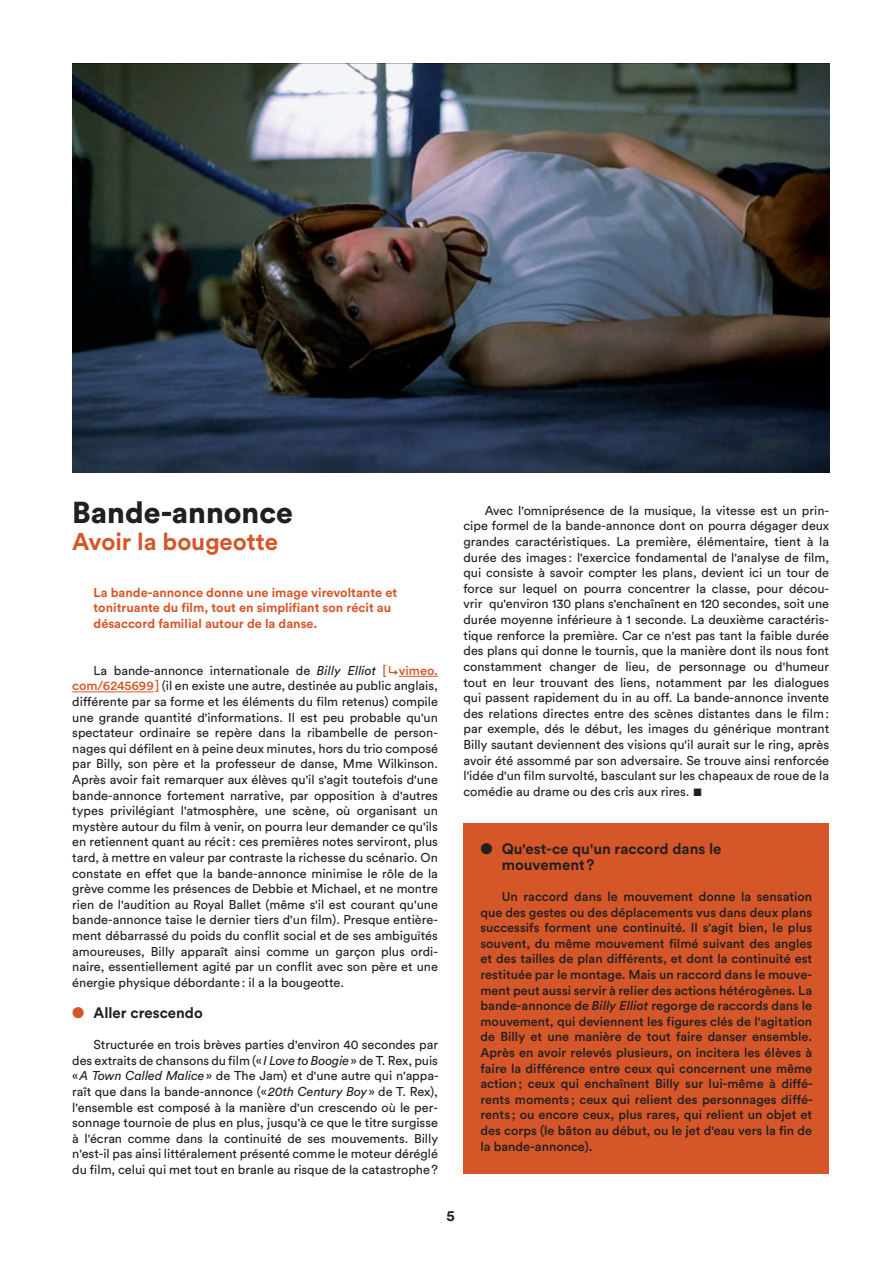
<style>
.page{position:relative;width:893px;height:1263px;background:#fff}
.page>*{position:absolute;margin:0;border:0;box-sizing:border-box;transform-origin:0 0}
.t1{font:900 30px "Circular Std";color:#231f20}
.t2{font:700 24px "Circular Std";color:#d55729}
.t3{font:700 15px/15.6px "Circular Std";color:#231f20}
.t4{font:12.75px/15.6px "Circular Std";color:#231f20;text-align:justify}
.t5{font:500 12.75px/15.6px "Circular Std";color:#231f20;text-align:justify}
.t6{font:700 12.75px/15.6px "Circular Std";color:#d55729}
.s1{font-style:italic}
.s2{font-weight:500;color:#d55729}
.s3{color:#d55729}
.s4{font-size:10.5px}
</style>
<div class="page">
<hr style="left:399px;top:676px;width:39px;height:1px;background:#d55729">
<hr style="left:72px;top:691px;width:82px;height:1px;background:#d55729">
<img style="left:72px;top:64px;width:757px;height:408px">
<div style="left:463px;top:823px;width:366px;height:351px;background:#d55729"></div>
<h1 class="t1" style="left:72px;top:495px;width:222px">Bande-annonce</h1>
<h2 class="t2" style="left:72px;top:529px;width:207px">Avoir la bougeotte</h2>
<p class="t6" style="left:94px;top:585px;width:305px">La bande-annonce donne une image virevoltante et tonitruante du film, tout en simplifiant son récit au désaccord familial autour de la danse.</p>
<p class="t4" style="left:72px;top:663px;width:367px;text-indent:21px">La bande-annonce internationale de <span class="s1">Billy Elliot</span> <span class="s2">[ ↳vimeo. com/6245699 ]</span> (il en existe une autre, destinée au public anglais, différente par sa forme et les éléments du film retenus) compile une grande quantité d'informations. Il est peu probable qu'un spectateur ordinaire se repère dans la ribambelle de person&shy;nages qui défilent en à peine deux minutes, hors du trio composé par Billy, son père et la professeur de danse, Mme Wilkinson.<br>Après avoir fait remarquer aux élèves qu'il s'agit toutefois d'une bande-annonce fortement narrative, par opposition à d'autres types privilégiant l'atmosphère, une scène, où organisant un mystère autour du film à venir, on pourra leur demander ce qu'ils en retiennent quant au récit : ces premières notes serviront, plus tard, à mettre en valeur par contraste la richesse du scénario. On constate en effet que la bande-annonce minimise le rôle de la grève comme les présences de Debbie et Michael, et ne montre rien de l'audition au Royal Ballet (même s'il est courant qu'une bande-annonce taise le dernier tiers d'un film). Presque entière&shy;ment débarrassé du poids du conflit social et de ses ambiguïtés amoureuses, Billy apparaît ainsi comme un garçon plus ordi&shy;naire, essentiellement agité par un conflit avec son père et une énergie physique débordante : il a la bougeotte.</p>
<p class="t3" style="left:72px;top:1005px;width:132px"><span class="s3">●</span> Aller crescendo</p>
<p class="t4" style="left:72px;top:1037px;width:368px;text-indent:21px">Structurée en trois brèves parties d'environ 40 secondes par des extraits de chansons du film (« <span class="s1">I Love to Boogie</span> » de T. Rex, puis « <span class="s1">A Town Called Malice</span> » de The Jam) et d'une autre qui n'appa&shy;raît que dans la bande-annonce (« <span class="s1">20th Century Boy</span> » de T. Rex), l'ensemble est composé à la manière d'un crescendo où le per&shy;sonnage tournoie de plus en plus, jusqu'à ce que le titre surgisse à l'écran comme dans la continuité de ses mouvements. Billy n'est-il pas ainsi littéralement présenté comme le moteur déréglé du film, celui qui met tout en branle au risque de la catastrophe ?</p>
<p class="t4" style="left:463px;top:503px;width:367px;text-indent:21px">Avec l'omniprésence de la musique, la vitesse est un prin&shy;cipe formel de la bande-annonce dont on pourra dégager deux grandes caractéristiques. La première, élémentaire, tient à la durée des images : l'exercice fondamental de l'analyse de film, qui consiste à savoir compter les plans, devient ici un tour de force sur lequel on pourra concentrer la classe, pour décou&shy;vrir qu'environ 130 plans s'enchaînent en 120 secondes, soit une durée moyenne inférieure à 1 seconde. La deuxième caractéris&shy;tique renforce la première. Car ce n'est pas tant la faible durée des plans qui donne le tournis, que la manière dont ils nous font constamment changer de lieu, de personnage ou d'humeur tout en leur trouvant des liens, notamment par les dialogues qui passent rapidement du in au off. La bande-annonce invente des relations directes entre des scènes distantes dans le film : par exemple, dés le début, les images du générique montrant Billy sautant deviennent des visions qu'il aurait sur le ring, après avoir été assommé par son adversaire. Se trouve ainsi renforcée l'idée d'un film survolté, basculant sur les chapeaux de roue de la comédie au drame ou des cris aux rires. <span class="s4">■</span></p>
<p class="t3" style="left:502px;top:841px;width:221px;text-indent:-21px">● Qu'est-ce qu'un raccord dans le mouvement ?</p>
<p class="t5" style="left:480px;top:889px;width:334px;text-indent:21px">Un raccord dans le mouvement donne la sensation que des gestes ou des déplacements vus dans deux plans successifs forment une continuité. Il s'agit bien, le plus souvent, du même mouvement filmé suivant des angles et des tailles de plan différents, et dont la continuité est restituée par le montage. Mais un raccord dans le mouve&shy;ment peut aussi servir à relier des actions hétérogènes. La bande-annonce de <span class="s1">Billy Elliot</span> regorge de raccords dans le mouvement, qui deviennent les figures clés de l'agitation de Billy et une manière de tout faire danser ensemble.<br>Après en avoir relevés plusieurs, on incitera les élèves à faire la différence entre ceux qui concernent une même action ; ceux qui enchaînent Billy sur lui-même à diffé&shy;rents moments ; ceux qui relient des personnages diffé&shy;rents ; ou encore ceux, plus rares, qui relient un objet et des corps (le bâton au début, ou le jet d'eau vers la fin de la bande-annonce).</p>
<p class="t3" style="left:447px;top:1208px;width:10px">5</p>
</div>
